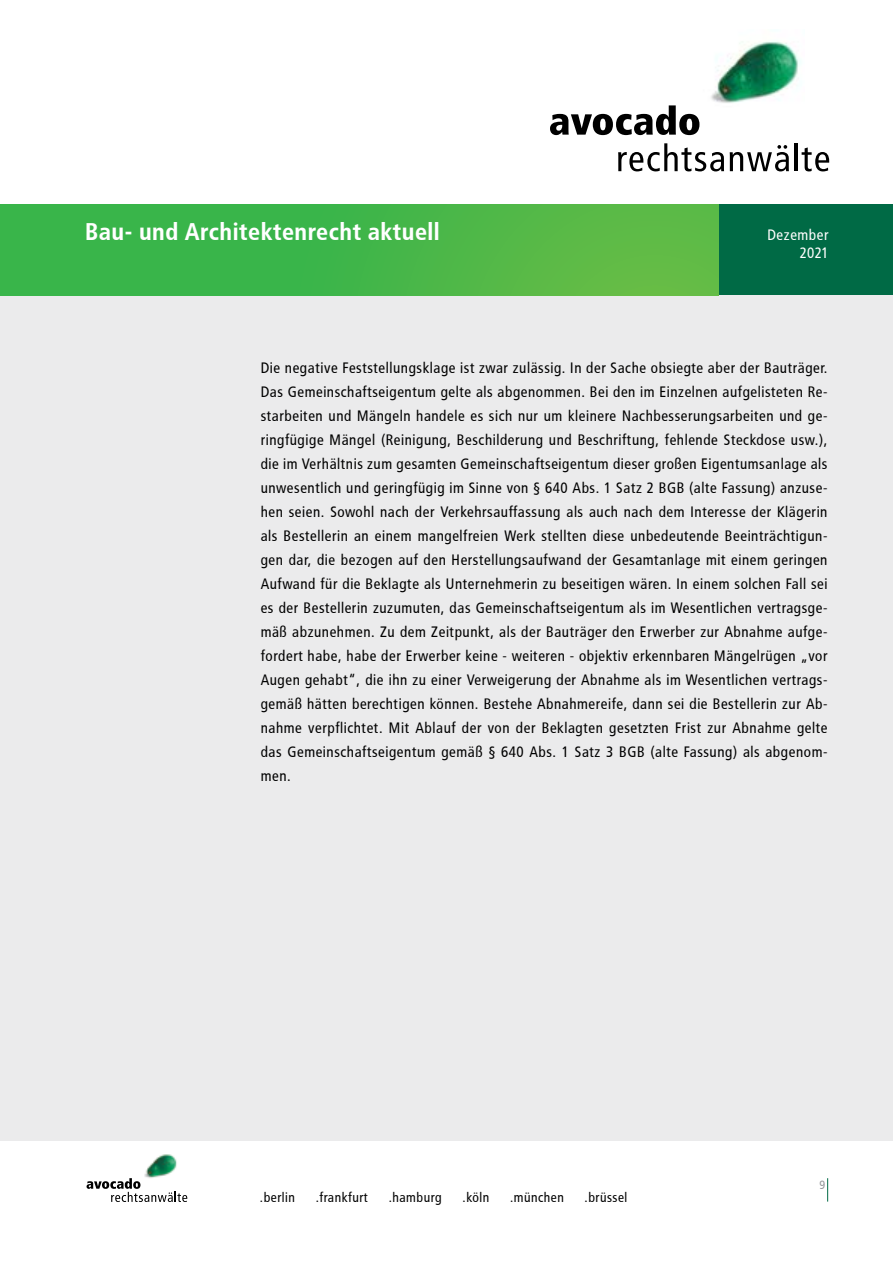
<style>
.page{position:relative;width:893px;height:1263px;background:#fff}
.page>*{position:absolute;margin:0;border:0;box-sizing:border-box;transform-origin:0 0}
.t1{font:700 24px "Avocado";color:#fff}
.t2{font:15px/24px "Avocado";color:#000;text-align:justify}
.t3{font:15px/18px "Avocado";color:#fff;text-align:right}
.t4{font:13.5px "Avocado";color:#000}
.t5{font:12px "Avocado";color:#97999c}
</style>
<div class="page">
<img style="left:711px;top:41px;width:90px;height:62px">
<svg style="left:550px;top:105px;width:149px;height:30px"></svg>
<svg style="left:618px;top:143px;width:106px;height:28px"></svg>
<svg style="left:730px;top:145px;width:59px;height:26px"></svg>
<hr style="left:795px;top:143px;width:3px;height:28px;background:#000">
<svg style="left:802px;top:147px;width:27px;height:24px"></svg>
<div style="left:719px;top:204px;width:174px;height:92px;background:#006a45"></div>
<svg style="left:827px;top:1178px;width:1px;height:23px"></svg>
<div style="left:0;top:296px;width:893px;height:845px;background:#ebebec"></div>
<img style="left:144px;top:1154px;width:33px;height:24px">
<svg style="left:87px;top:1178px;width:100px;height:24px"></svg>
<div style="left:0;top:204px;width:719px;height:92px;background:linear-gradient(to right,#2eb34b,#61bb46)"></div>
<h1 class="t1" style="left:85px;top:218px;width:357px">Bau- und Architektenrecht aktuell</h1>
<p class="t3" style="left:767px;top:226px;width:63px">Dezember<br>2021</p>
<p class="t2" style="left:261px;top:355px;width:569px">Die negative Feststellungsklage ist zwar zulässig. In der Sache obsiegte aber der Bauträger.<br>Das Gemeinschaftseigentum gelte als abgenommen. Bei den im Einzelnen aufgelisteten Re&shy;starbeiten und Mängeln handele es sich nur um kleinere Nachbesserungsarbeiten und ge&shy;ringfügige Mängel (Reinigung, Beschilderung und Beschriftung, fehlende Steckdose usw.), die im Verhältnis zum gesamten Gemeinschaftseigentum dieser großen Eigentumsanlage als unwesentlich und geringfügig im Sinne von § 640 Abs. 1 Satz 2 BGB (alte Fassung) anzuse&shy;hen seien. Sowohl nach der Verkehrsauffassung als auch nach dem Interesse der Klägerin als Bestellerin an einem mangelfreien Werk stellten diese unbedeutende Beeinträchtigun&shy;gen dar, die bezogen auf den Herstellungsaufwand der Gesamtanlage mit einem geringen Aufwand für die Beklagte als Unternehmerin zu beseitigen wären. In einem solchen Fall sei es der Bestellerin zuzumuten, das Gemeinschaftseigentum als im Wesentlichen vertragsge&shy;mäß abzunehmen. Zu dem Zeitpunkt, als der Bauträger den Erwerber zur Abnahme aufge&shy;fordert habe, habe der Erwerber keine - weiteren - objektiv erkennbaren Mängelrügen „vor Augen gehabt“, die ihn zu einer Verweigerung der Abnahme als im Wesentlichen vertrags&shy;gemäß hätten berechtigen können. Bestehe Abnahmereife, dann sei die Bestellerin zur Ab&shy;nahme verpflichtet. Mit Ablauf der von der Beklagten gesetzten Frist zur Abnahme gelte das Gemeinschaftseigentum gemäß § 640 Abs. 1 Satz 3 BGB (alte Fassung) als abgenom&shy;men.</p>
<p class="t4" style="left:260px;top:1189px;width:37px">.berlin</p>
<p class="t4" style="left:316px;top:1189px;width:54px">.frankfurt</p>
<p class="t4" style="left:389px;top:1189px;width:55px">.hamburg</p>
<p class="t4" style="left:463px;top:1189px;width:29px">.köln</p>
<p class="t4" style="left:510px;top:1189px;width:56px">.münchen</p>
<p class="t4" style="left:585px;top:1189px;width:45px">.brüssel</p>
<p class="t5" style="left:819px;top:1178px;width:8px">9</p>
</div>
